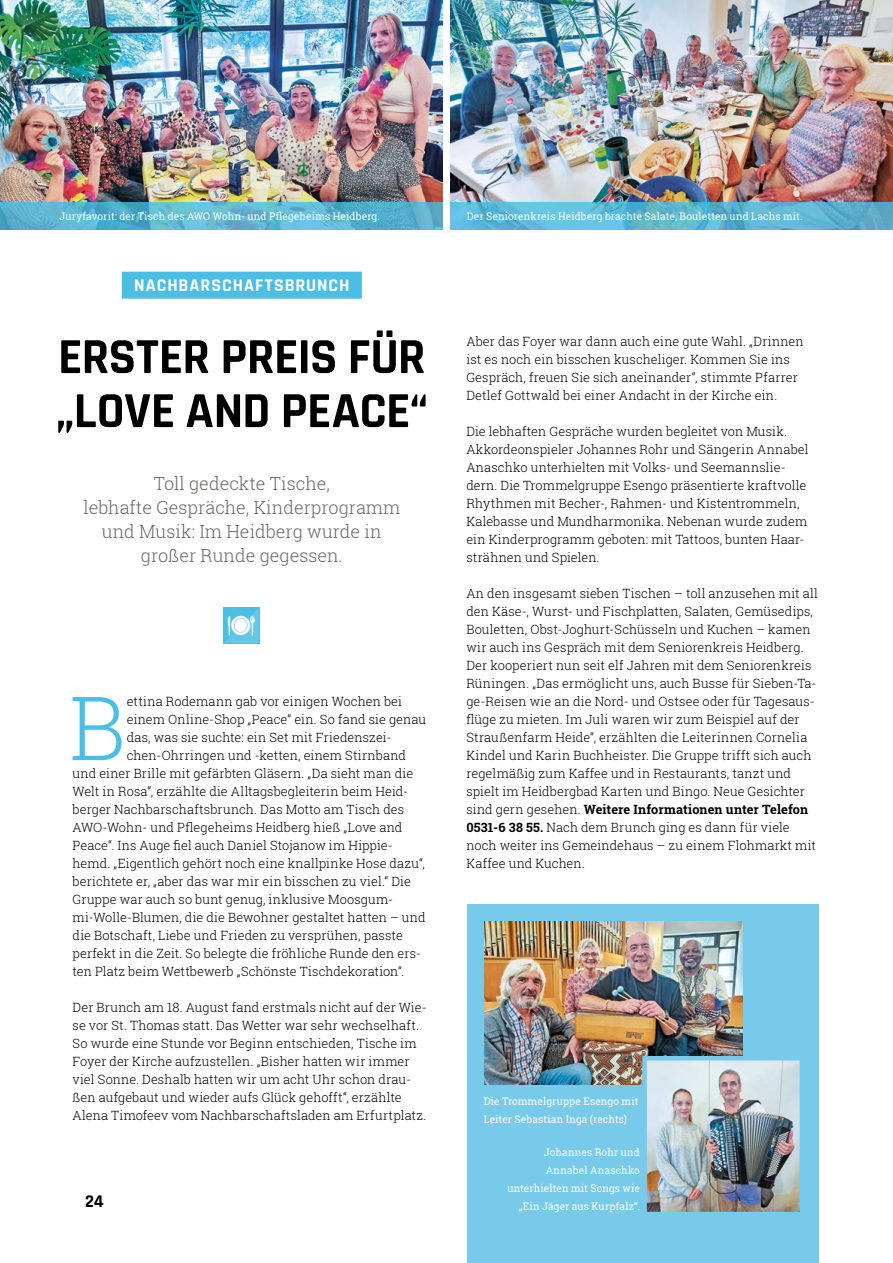
<style>
.page{position:relative;width:893px;height:1263px;background:#fff}
.page>*{position:absolute;margin:0;border:0;box-sizing:border-box;transform-origin:0 0}
.t1{font:300 88.65px "Roboto Slab";color:#4bbee5}
.t2{font:700 51px/54px "Rajdhani";letter-spacing:-.015em;color:#000}
.t3{font:300 18px/24px "Roboto Slab";color:#6a6864;text-align:center}
.t4{font:700 18px "Rajdhani";letter-spacing:.055em;color:#fff}
.t5{font:700 18px "Rajdhani";color:#000}
.t6{font:300 12.75px/18px "Roboto Slab";letter-spacing:.01em;color:#000}
.t7{font:10.5px/18px "Roboto Slab";letter-spacing:.015em;color:#fff;scale:.96 1}
.s1{font-weight:700}
</style>
<div class="page">
<img style="left:0;top:0;width:442px;height:202px">
<img style="left:451px;top:0;width:442px;height:202px">
<svg style="left:0;top:202px;width:442px;height:27px;background:#5bb4cf"></svg>
<svg style="left:451px;top:202px;width:442px;height:27px;background:#5eb6d4"></svg>
<div style="left:467px;top:905px;width:351px;height:358px;background:#78caea"></div>
<img style="left:484px;top:921px;width:258px;height:164px">
<img style="left:647px;top:1061px;width:152px;height:150px">
<div style="left:642px;top:1056px;width:162px;height:160px;border:4px solid #78caea"></div>
<div style="left:122px;top:272px;width:240px;height:27px;background:#4bbee5"></div>
<svg style="left:223px;top:607px;width:36px;height:36px"></svg>
<p class="t7" style="left:60px;top:207px;width:335px">Juryfavorit: der Tisch des AWO Wohn- und Pflegeheims Heidberg.</p>
<p class="t7" style="left:467px;top:207px;width:351px">Der Seniorenkreis Heidberg brachte Salate, Bouletten und Lachs mit.</p>
<h3 class="t4" style="left:134px;top:275px;width:217px">NACHBARSCHAFTSBRUNCH</h3>
<h2 class="t2" style="left:56px;top:331px;width:372px">ERSTER PREIS FÜR „LOVE AND PEACE“</h2>
<h3 class="t3" style="left:83px;top:471px;width:319px">Toll gedeckte Tische,<br>lebhafte Gespräche, Kinderprogramm und Musik: Im Heidberg wurde in großer Runde gegessen.</h3>
<h1 class="t1" style="left:69px;top:667px;width:59px">B</h1>
<p class="t6" style="left:127px;top:692px;width:277px">ettina Rodemann gab vor einigen Wochen bei</p>
<p class="t6" style="left:127px;top:710px;width:301px">einem Online-Shop „Peace“ ein. So fand sie genau</p>
<p class="t6" style="left:127px;top:728px;width:266px">das, was sie suchte: ein Set mit Friedenszei-</p>
<p class="t6" style="left:127px;top:746px;width:281px">chen-Ohrringen und -ketten, einem Stirnband</p>
<p class="t6" style="left:73px;top:764px;width:342px">und einer Brille mit gefärbten Gläsern. „Da sieht man die</p>
<p class="t6" style="left:73px;top:782px;width:337px">Welt in Rosa“, erzählte die Alltagsbegleiterin beim Heid-</p>
<p class="t6" style="left:73px;top:800px;width:333px">berger Nachbarschaftsbrunch. Das Motto am Tisch des</p>
<p class="t6" style="left:73px;top:818px;width:331px">AWO-Wohn- und Pflegeheims Heidberg hieß „Love and</p>
<p class="t6" style="left:73px;top:836px;width:322px">Peace“. Ins Auge fiel auch Daniel Stojanow im Hippie-</p>
<p class="t6" style="left:73px;top:854px;width:354px">hemd. „Eigentlich gehört noch eine knallpinke Hose dazu“,</p>
<p class="t6" style="left:73px;top:872px;width:340px">berichtete er, „aber das war mir ein bisschen zu viel.“ Die</p>
<p class="t6" style="left:73px;top:890px;width:322px">Gruppe war auch so bunt genug, inklusive Moosgum-</p>
<p class="t6" style="left:73px;top:908px;width:355px">mi-Wolle-Blumen, die die Bewohner gestaltet hatten – und</p>
<p class="t6" style="left:73px;top:926px;width:332px">die Botschaft, Liebe und Frieden zu versprühen, passte</p>
<p class="t6" style="left:73px;top:944px;width:350px">perfekt in die Zeit. So belegte die fröhliche Runde den ers-</p>
<p class="t6" style="left:73px;top:962px;width:333px">ten Platz beim Wettbewerb „Schönste Tischdekoration“.</p>
<p class="t6" style="left:73px;top:998px;width:356px">Der Brunch am 18. August fand erstmals nicht auf der Wie&shy;se vor St. Thomas statt. Das Wetter war sehr wechselhaft.<br>So wurde eine Stunde vor Beginn entschieden, Tische im Foyer der Kirche aufzustellen. „Bisher hatten wir immer viel Sonne. Deshalb hatten wir um acht Uhr schon drau&shy;ßen aufgebaut und wieder aufs Glück gehofft“, erzählte Alena Timofeev vom Nachbarschaftsladen am Erfurtplatz.</p>
<h3 class="t5" style="left:85px;top:1191px;width:20px">24</h3>
<p class="t6" style="left:466px;top:332px;width:339px">Aber das Foyer war dann auch eine gute Wahl. „Drinnen ist es noch ein bisschen kuscheliger. Kommen Sie ins Gespräch, freuen Sie sich aneinander“, stimmte Pfarrer Detlef Gottwald bei einer Andacht in der Kirche ein.</p>
<p class="t6" style="left:466px;top:422px;width:344px">Die lebhaften Gespräche wurden begleitet von Musik.<br>Akkordeonspieler Johannes Rohr und Sängerin Annabel Anaschko unterhielten mit Volks- und Seemannslie&shy;dern. Die Trommelgruppe Esengo präsentierte kraftvolle Rhythmen mit Becher-, Rahmen- und Kistentrommeln, Kalebasse und Mundharmonika. Nebenan wurde zudem ein Kinderprogramm geboten: mit Tattoos, bunten Haar&shy;strähnen und Spielen.</p>
<p class="t6" style="left:466px;top:584px;width:353px">An den insgesamt sieben Tischen – toll anzusehen mit all den Käse-, Wurst- und Fischplatten, Salaten, Gemüsedips, Bouletten, Obst-Joghurt-Schüsseln und Kuchen – kamen wir auch ins Gespräch mit dem Seniorenkreis Heidberg.<br>Der kooperiert nun seit elf Jahren mit dem Seniorenkreis Rüningen. „Das ermöglicht uns, auch Busse für Sieben-Ta&shy;ge-Reisen wie an die Nord- und Ostsee oder für Tagesaus&shy;flüge zu mieten. Im Juli waren wir zum Beispiel auf der Straußenfarm Heide“, erzählten die Leiterinnen Cornelia Kindel und Karin Buchheister. Die Gruppe trifft sich auch regelmäßig zum Kaffee und in Restaurants, tanzt und spielt im Heidbergbad Karten und Bingo. Neue Gesichter sind gern gesehen. <span class="s1">Weitere Informationen unter Telefon 0531-6 38 55.</span> Nach dem Brunch ging es dann für viele noch weiter ins Gemeindehaus – zu einem Flohmarkt mit Kaffee und Kuchen.</p>
<p class="t7" style="left:484px;top:1092px;width:163px">Die Trommelgruppe Esengo mit<br>Leiter Sebastian Inga (rechts)</p>
<p class="t7" style="left:507px;top:1143px;width:140px;text-align:right">Johannes Rohr und<br>Annabel Anaschko unterhielten mit Songs wie „Ein Jäger aus Kurpfalz“.</p>
</div>
